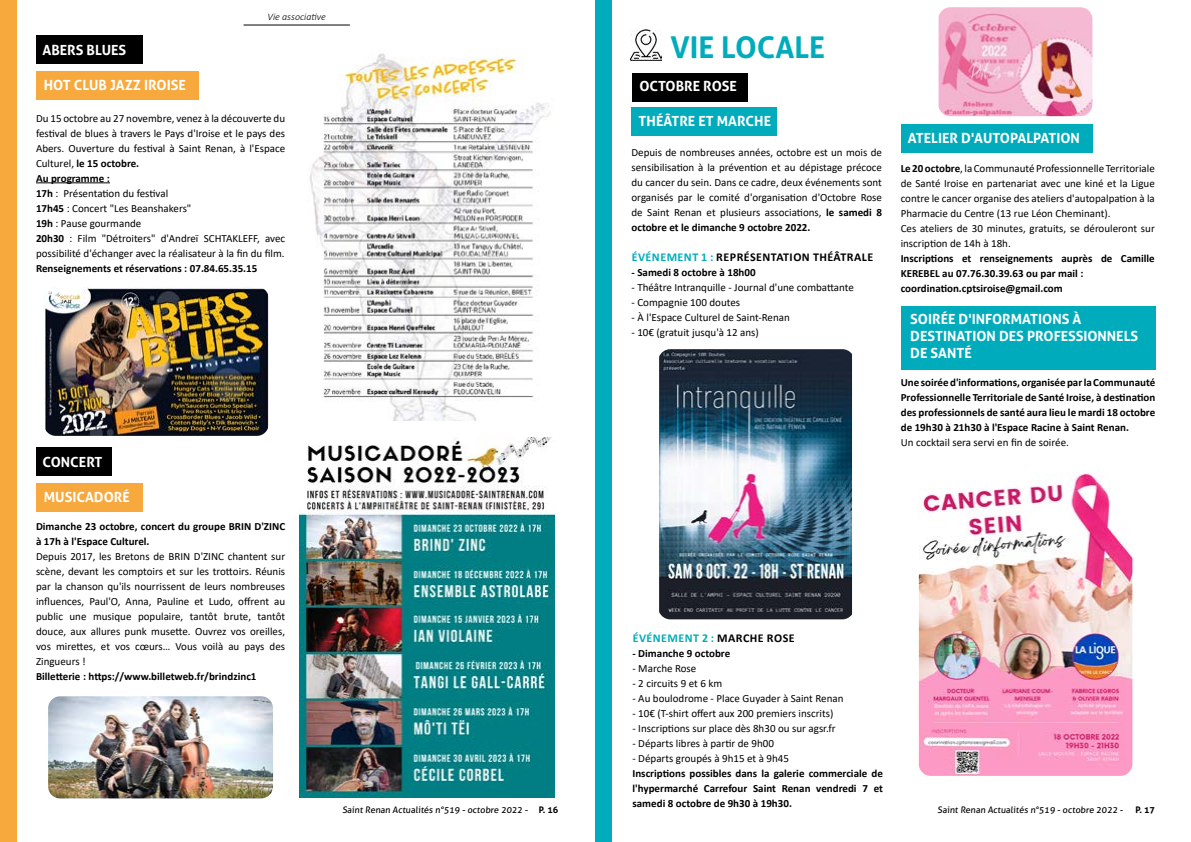
<style>
.page{position:relative;width:1191px;height:842px;background:#fff}
.page>*{position:absolute;margin:0;border:0;box-sizing:border-box;transform-origin:0 0}
.t1{font:700 30px "Aller";color:#00acbb}
.t2{font:700 14px/16.8px "Aller";color:#fff}
.t3{font:700 12px "Calibri";letter-spacing:.04em;color:#000}
.t4{font:700 12px "Calibri";letter-spacing:.04em;color:#00acbb}
.t5{font:11px/15px "Calibri";color:#000}
.t6{font:700 11px/15px "Calibri";color:#000}
.t7{font:italic 300 10px "Calibri";color:#000}
.t8{font:9px "Aller";color:#000}
.s1{font-weight:700}
.s2{color:#00acbb}
.s3{color:#000}
</style>
<div class="page">
<hr style="left:36px;top:182px;width:74px;height:1px;background:#000">
<div style="left:36px;top:71px;width:162px;height:28px;background:#f7a93e"></div>
<div style="left:36px;top:483px;width:106px;height:29px;background:#f7a93e"></div>
<div style="left:36px;top:36px;width:106px;height:28px;background:#000"></div>
<div style="left:36px;top:448px;width:76px;height:28px;background:#000"></div>
<div style="left:0;top:0;width:17px;height:842px;background:#f7a93e"></div>
<div style="left:595px;top:0;width:17px;height:842px;background:#00acbb"></div>
<div style="left:631px;top:108px;width:146px;height:28px;background:#00acbb"></div>
<div style="left:900px;top:125px;width:192px;height:28px;background:#00acbb"></div>
<div style="left:900px;top:306px;width:255px;height:64px;background:#00acbb"></div>
<div style="left:632px;top:74px;width:115px;height:28px;background:#000"></div>
<hr style="left:243px;top:25px;width:107px;height:1px;background:#000">
<img style="left:630px;top:30px;width:31px;height:31px">
<img style="left:659px;top:349px;width:193px;height:270px">
<img style="left:919px;top:472px;width:213px;height:304px">
<img style="left:44px;top:287px;width:225px;height:149px">
<img style="left:48px;top:696px;width:225px;height:102px">
<img style="left:300px;top:437px;width:254px;height:360px">
<img style="left:310px;top:53px;width:241px;height:368px">
<img style="left:938px;top:7px;width:154px;height:109px">
<p class="t2" style="left:42px;top:41px;width:85px">ABERS BLUES</p>
<p class="t2" style="left:44px;top:77px;width:143px">HOT CLUB JAZZ IROISE</p>
<p class="t7" style="left:267px;top:11px;width:60px">Vie associative</p>
<p class="t5" style="left:36px;top:110px;width:251px">Du 15 octobre au 27 novembre, venez à la découverte du festival de blues à travers le Pays d'Iroise et le pays des Abers. Ouverture du festival à Saint Renan, à l'Espace Culturel, <span class="s1">le 15 octobre.<br>Au programme :<br>17h</span> : Présentation du festival<br><span class="s1">17h45</span> : Concert "Les Beanshakers"<br><span class="s1">19h</span> : Pause gourmande<br><span class="s1">20h30</span> : Film "Détroiters" d'Andreï SCHTAKLEFF, avec possibilité d'échanger avec la réalisateur à la fin du film.</p>
<p class="t6" style="left:36px;top:260px;width:223px">Renseignements et réservations : 07.84.65.35.15</p>
<p class="t2" style="left:42px;top:453px;width:62px">CONCERT</p>
<p class="t2" style="left:44px;top:489px;width:88px">MUSICADORÉ</p>
<p class="t6" style="left:36px;top:519px;width:251px">Dimanche 23 octobre, concert du groupe BRIN D'ZINC à 17h à l'Espace Culturel.</p>
<p class="t5" style="left:36px;top:549px;width:251px;text-align:justify">Depuis 2017, les Bretons de BRIN D'ZINC chantent sur scène, devant les comptoirs et sur les trottoirs. Réunis par la chanson qu'ils nourrissent de leurs nombreuses influences, Paul'O, Anna, Pauline et Ludo, offrent au public une musique populaire, tantôt brute, tantôt douce, aux allures punk musette. Ouvrez vos oreilles, vos mirettes, et vos cœurs… Vous voilà au pays des Zingueurs !</p>
<p class="t6" style="left:36px;top:669px;width:222px">Billetterie : https://www.billetweb.fr/brindzinc1</p>
<h1 class="t1" style="left:670px;top:29px;width:156px">VIE LOCALE</h1>
<p class="t2" style="left:639px;top:78px;width:99px">OCTOBRE ROSE</p>
<p class="t2" style="left:638px;top:112px;width:134px">THÉÂTRE ET MARCHE</p>
<p class="t5" style="left:631px;top:144px;width:252px;text-align:justify">Depuis de nombreuses années, octobre est un mois de sensibilisation à la prévention et au dépistage précoce du cancer du sein. Dans ce cadre, deux événements sont organisés par le comité d'organisation d'Octobre Rose de Saint Renan et plusieurs associations, <span class="s1">le samedi 8 octobre et le dimanche 9 octobre 2022.</span></p>
<p class="t3" style="left:632px;top:248px;width:243px"><span class="s2">ÉVÉNEMENT 1 :</span> REPRÉSENTATION THÉÂTRALE</p>
<p class="t6" style="left:631px;top:265px;width:126px">- Samedi 8 octobre à 18h00</p>
<p class="t5" style="left:631px;top:279px;width:224px">- Théâtre Intranquille - Journal d'une combattante</p>
<p class="t5" style="left:631px;top:294px;width:110px">- Compagnie 100 doutes</p>
<p class="t5" style="left:631px;top:309px;width:160px">- À l'Espace Culturel de Saint-Renan</p>
<p class="t5" style="left:631px;top:324px;width:129px">- 10€ (gratuit jusqu'à 12 ans)</p>
<p class="t2" style="left:908px;top:129px;width:174px">ATELIER D'AUTOPALPATION</p>
<p class="t5" style="left:900px;top:160px;width:256px"><span class="s1">Le 20 octobre</span>, la Communauté Professionnelle Territoriale de Santé Iroise en partenariat avec une kiné et la Ligue contre le cancer organise des ateliers d'autopalpation à la Pharmacie du Centre (13 rue Léon Cheminant).<br>Ces ateliers de 30 minutes, gratuits, se dérouleront sur inscription de 14h à 18h.</p>
<p class="t6" style="left:900px;top:250px;width:256px">Inscriptions et renseignements auprès de Camille<br>KEREBEL au 07.76.30.39.63 ou par mail : coordination.cptsiroise@gmail.com</p>
<p class="t2" style="left:910px;top:311px;width:229px">SOIRÉE D'INFORMATIONS À<br>DESTINATION DES PROFESSIONNELS<br>DE SANTÉ</p>
<p class="t6" style="left:900px;top:375px;width:256px;text-align:justify">Une soirée d'informations, organisée par la Communauté Professionnelle Territoriale de Santé Iroise, à destination des professionnels de santé aura lieu le mardi 18 octobre de 19h30 à 21h30 à l'Espace Racine à Saint Renan.</p>
<p class="t5" style="left:900px;top:435px;width:170px">Un cocktail sera servi en fin de soirée.</p>
<p class="t4" style="left:632px;top:629px;width:163px">ÉVÉNEMENT 2 : <span class="s3">MARCHE ROSE</span></p>
<p class="t6" style="left:632px;top:646px;width:99px">- Dimanche 9 octobre</p>
<p class="t5" style="left:632px;top:660px;width:65px">- Marche Rose</p>
<p class="t5" style="left:632px;top:675px;width:91px">- 2 circuits 9 et 6 km</p>
<p class="t5" style="left:632px;top:690px;width:212px">- Au boulodrome - Place Guyader à Saint Renan</p>
<p class="t5" style="left:632px;top:705px;width:202px">- 10€ (T-shirt offert aux 200 premiers inscrits)</p>
<p class="t5" style="left:632px;top:720px;width:205px">- Inscriptions sur place dès 8h30 ou sur agsr.fr</p>
<p class="t5" style="left:632px;top:735px;width:143px">- Départs libres à partir de 9h00</p>
<p class="t5" style="left:632px;top:750px;width:158px">- Départs groupés à 9h15 et à 9h45</p>
<p class="t6" style="left:632px;top:766px;width:252px;text-align:justify">Inscriptions possibles dans la galerie commerciale de l'hypermarché Carrefour Saint Renan vendredi 7 et samedi 8 octobre de 9h30 à 19h30.</p>
<p class="t8" style="left:342px;top:804px;width:217px">Saint Renan Actualités n°519 - octobre 2022 - <span class="s1">P. 16</span></p>
<p class="t8" style="left:937px;top:804px;width:219px">Saint Renan Actualités n°519 - octobre 2022 - <span class="s1">P. 17</span></p>
</div>
